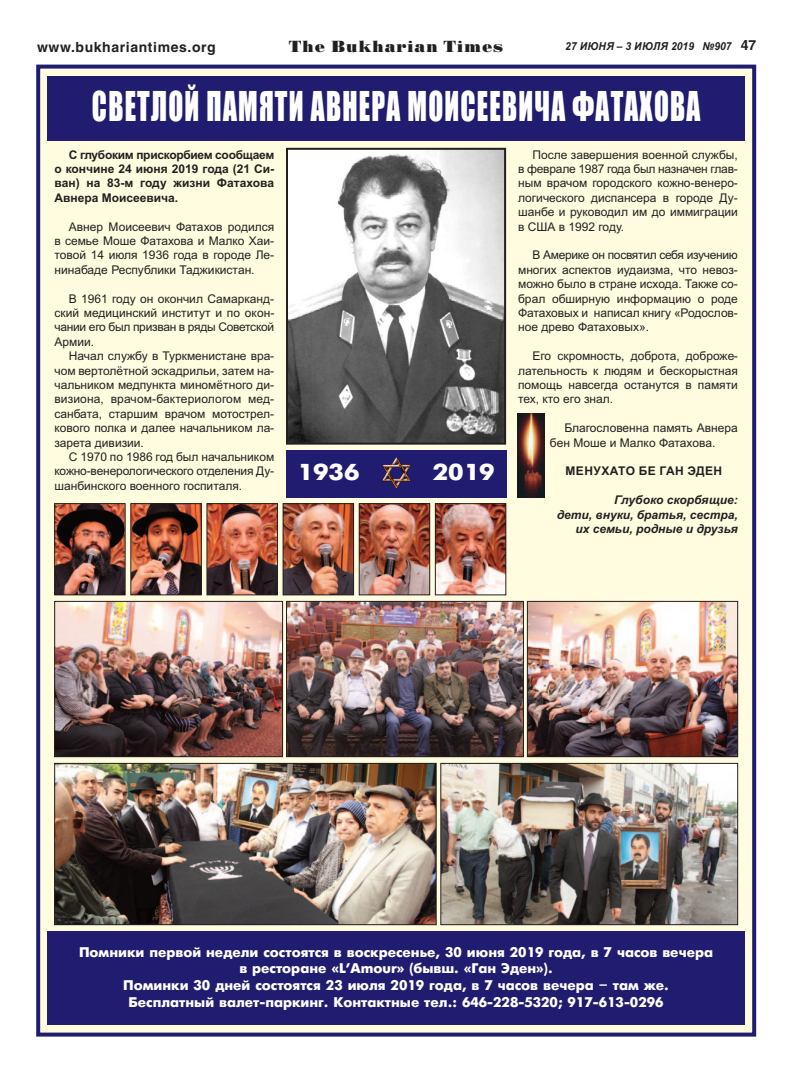
<style>
.page{position:relative;width:792px;height:1080px;background:#fff}
.page>*{position:absolute;margin:0;border:0;box-sizing:border-box;transform-origin:0 0}
.t1{font:38px "Impact";letter-spacing:.045em;color:#fff;scale:.72 1}
.t2{font:23px "Futuris Extra Cyrillic";color:#fff;scale:1.13 1}
.t3{font:16px "Standard Poster";letter-spacing:.045em;color:#231f20}
.t4{font:14px/16.8px "Futuris Extra Cyrillic";color:#fff;text-align:center}
.t5{font:700 14px "AG Helvetica";letter-spacing:.045em;color:#231f20}
.t6{font:12px/14.4px "Arial";color:#231f20;text-align:justify}
.t7{font:700 12px/14.4px "Arial";color:#231f20;text-align:justify}
.t8{font:italic 700 12px/14.4px "Arial";color:#231f20;text-align:right}
.t9{font:700 12px "Arial";letter-spacing:.035em;color:#231f20}
.t10{font:italic 700 11px "Arial";letter-spacing:.02em;color:#231f20;scale:.94 1}
.s1{font-family:"AG Helvetica";font-style:normal;font-size:14px}
</style>
<div class="page">
<div style="left:40px;top:69px;width:712px;height:964px;background:#fffce0"></div>
<div style="left:36px;top:65px;width:720px;height:972px;border:4px solid #201c70"></div>
<img style="left:289px;top:151px;width:214px;height:291px">
<div style="left:286px;top:148px;width:220px;height:297px;border:2px solid #231f20"></div>
<div style="left:47px;top:76px;width:698px;height:64px;background:#201c70"></div>
<div style="left:47px;top:931px;width:698px;height:94px;background:#201c70"></div>
<div style="left:286px;top:450px;width:220px;height:47px;background:#201c70"></div>
<img style="left:381px;top:456px;width:30px;height:33px">
<img style="left:56px;top:505px;width:67px;height:88px">
<div style="left:54px;top:503px;width:71px;height:92px;border:1px solid #231f20"></div>
<img style="left:133px;top:505px;width:67px;height:88px">
<div style="left:131px;top:503px;width:71px;height:92px;border:1px solid #231f20"></div>
<img style="left:209px;top:505px;width:67px;height:88px">
<div style="left:207px;top:503px;width:71px;height:92px;border:1px solid #231f20"></div>
<img style="left:285px;top:505px;width:67px;height:88px">
<div style="left:283px;top:503px;width:71px;height:92px;border:1px solid #231f20"></div>
<img style="left:361px;top:505px;width:67px;height:88px">
<div style="left:359px;top:503px;width:71px;height:92px;border:1px solid #231f20"></div>
<img style="left:437px;top:505px;width:67px;height:88px">
<div style="left:435px;top:503px;width:71px;height:92px;border:1px solid #231f20"></div>
<img style="left:56px;top:603px;width:225px;height:152px">
<div style="left:54px;top:601px;width:229px;height:156px;border:1px solid #231f20"></div>
<img style="left:56px;top:765px;width:378px;height:158px">
<div style="left:54px;top:763px;width:382px;height:162px;border:1px solid #231f20"></div>
<img style="left:443px;top:765px;width:293px;height:158px">
<div style="left:441px;top:763px;width:297px;height:162px;border:1px solid #231f20"></div>
<img style="left:288px;top:603px;width:234px;height:152px">
<div style="left:286px;top:601px;width:238px;height:156px;border:1px solid #231f20"></div>
<img style="left:529px;top:603px;width:207px;height:152px">
<div style="left:527px;top:601px;width:211px;height:156px;border:1px solid #231f20"></div>
<img style="left:517px;top:414px;width:28px;height:83px">
<p class="t5" style="left:37px;top:42px;width:180px">www.bukhariantimes.org</p>
<h3 class="t3" style="left:289px;top:37px;width:216px">The Bukharian Times</h3>
<p class="t10" style="left:565px;top:42px;width:205px">27 ИЮНЯ – 3 ИЮЛЯ 2019 №907 <span class="s1">47</span></p>
<h1 class="t1" style="left:92px;top:94px;width:847px">СВЕТЛОЙ ПАМЯТИ АВНЕРА МОИСЕЕВИЧА ФАТАХОВА</h1>
<p class="t7" style="left:54px;top:148px;width:221px;text-indent:14px">С глубоким прискорбием сообщаем о кончине 24 июня 2019 года (21 Си&shy;ван) на 83-м году жизни Фатахова Авнера Моисеевича.</p>
<p class="t6" style="left:54px;top:220px;width:221px;text-indent:14px">Авнер Моисеевич Фатахов родился в семье Моше Фатахова и Малко Хаи&shy;товой 14 июля 1936 года в городе Ле&shy;нинабаде Республики Таджикистан.</p>
<p class="t6" style="left:54px;top:292px;width:221px;text-indent:14px">В 1961 году он окончил Самарканд&shy;ский медицинский институт и по окон&shy;чании его был призван в ряды Советской Армии.</p>
<p class="t6" style="left:54px;top:350px;width:221px;text-indent:14px">Начал службу в Туркменистане вра&shy;чом вертолётной эскадрильи, затем на&shy;чальником медпункта миномётного ди&shy;визиона, врачом-бактериологом мед&shy;санбата, старшим врачом мотострел&shy;кового полка и далее начальником ла&shy;зарета дивизии.</p>
<p class="t6" style="left:54px;top:451px;width:221px;text-indent:14px">С 1970 по 1986 год был начальником кожно-венерологического отделения Ду&shy;шанбинского военного госпиталя.</p>
<h2 class="t2" style="left:298px;top:458px;width:56px">1936</h2>
<h2 class="t2" style="left:433px;top:458px;width:56px">2019</h2>
<p class="t6" style="left:518px;top:148px;width:221px;text-indent:14px">После завершения военной службы, в феврале 1987 года был назначен глав&shy;ным врачом городского кожно-венеро&shy;логического диспансера в городе Ду&shy;шанбе и руководил им до иммиграции в США в 1992 году.</p>
<p class="t6" style="left:518px;top:249px;width:221px;text-indent:14px">В Америке он посвятил себя изучению многих аспектов иудаизма, что невоз&shy;можно было в стране исхода. Также со&shy;брал обширную информацию о роде Фатаховых и написал книгу «Родослов&shy;ное древо Фатаховых».</p>
<p class="t6" style="left:518px;top:350px;width:221px;text-indent:14px">Его скромность, доброта, доброже&shy;лательность к людям и бескорыстная помощь навсегда останутся в памяти тех, кто его знал.</p>
<p class="t6" style="left:550px;top:422px;width:189px;text-indent:14px">Благословенна память Авнера бен Моше и Малко Фатахова.</p>
<p class="t9" style="left:566px;top:467px;width:158px">МЕНУХАТО БЕ ГАН ЭДЕН</p>
<p class="t8" style="left:557px;top:494px;width:183px">Глубоко скорбящие:<br>дети, внуки, братья, сестра, их семьи, родные и друзья</p>
<p class="t4" style="left:79px;top:943px;width:636px">Помники первой недели состоятся в воскресенье, 30 июня 2019 года, в 7 часов вечера в ресторане «L’Amour» (бывш. «Ган Эден»).<br>Поминки 30 дней состоятся 23 июля 2019 года, в 7 часов вечера — там же.<br>Бесплатный валет-паркинг. Контактные тел.: 646-228-5320; 917-613-0296</p>
</div>
